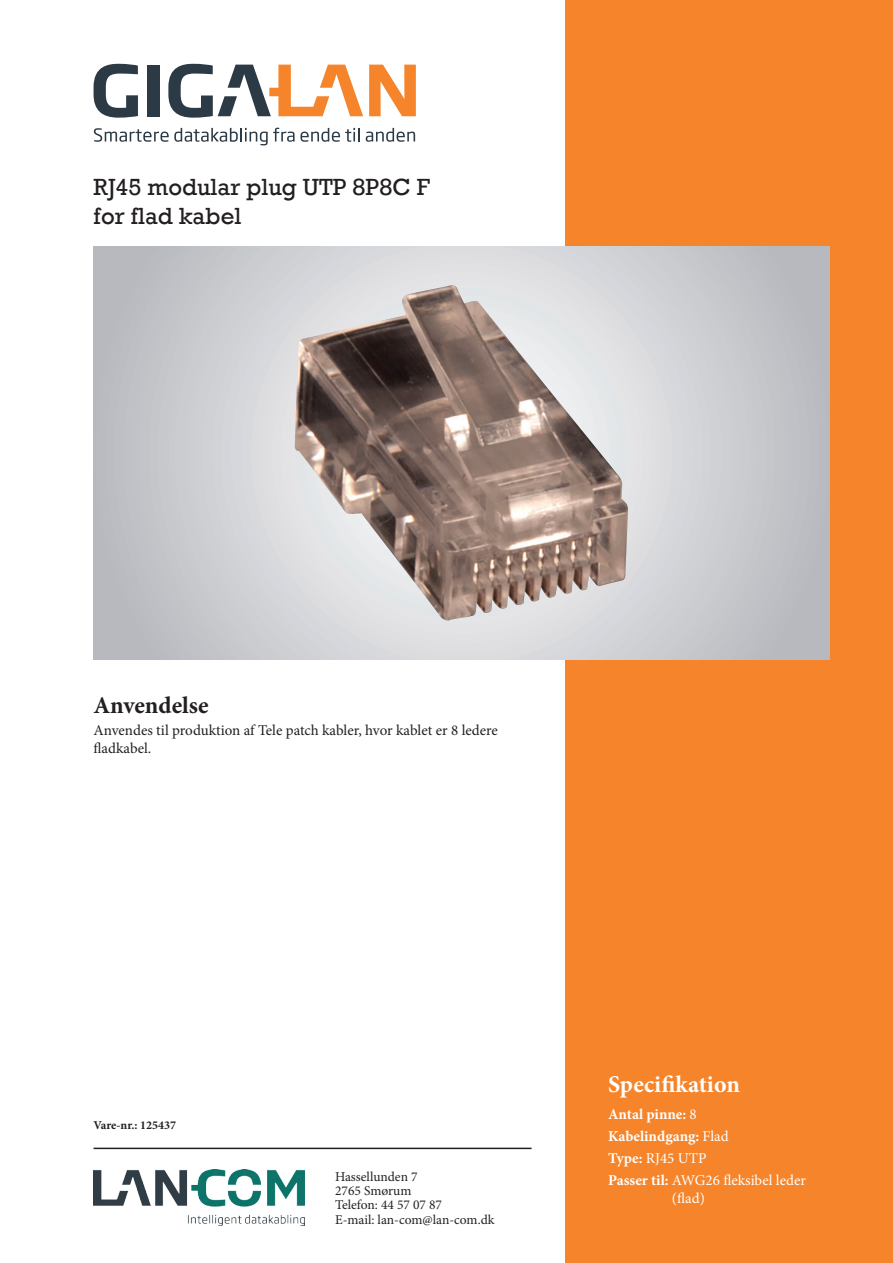
<style>
.page{position:relative;width:893px;height:1263px;background:#fff}
.page>*{position:absolute;margin:0;border:0;box-sizing:border-box;transform-origin:0 0}
.t1{font:24px/28.8px "Rockwell";color:#231f20}
.t2{font:700 24px "Minion Pro";color:#fff}
.t3{font:700 24px "Minion Pro";letter-spacing:-.005em;color:#231f20}
.t4{font:700 15px/22.2px "Minion Pro";color:#fff}
.t5{font:15px/18px "Minion Pro";color:#231f20}
.t6{font:15px "Minion Pro";color:#fff}
.t7{font:13.5px/14.2px "Minion Pro";color:#231f20}
.t8{font:700 12px "Minion Pro";color:#231f20}
.s1{font-weight:400}
</style>
<div class="page">
<div style="left:566px;top:0;width:327px;height:1263px;background:#f5842a"></div>
<svg style="left:369px;top:65px;width:47px;height:51px"></svg>
<svg style="left:94px;top:64px;width:44px;height:54px"></svg>
<div style="left:147px;top:65px;width:13px;height:52px;background:#2b3a45"></div>
<svg style="left:168px;top:64px;width:195px;height:54px"></svg>
<svg style="left:94px;top:128px;width:266px;height:17px"></svg>
<svg style="left:366px;top:128px;width:49px;height:14px"></svg>
<svg style="left:94px;top:247px;width:735px;height:412px;background:#cacbcf"></svg>
<img style="left:295px;top:285px;width:333px;height:336px">
<img style="left:94px;top:1169px;width:210px;height:56px">
<hr style="left:94px;top:1147px;width:437px;height:2px;background:#231f20">
<h1 class="t1" style="left:94px;top:173px;width:338px">RJ45 modular plug UTP 8P8C F for flad kabel</h1>
<h1 class="t3" style="left:94px;top:688px;width:117px">Anvendelse</h1>
<p class="t5" style="left:94px;top:721px;width:406px">Anvendes til produktion af Tele patch kabler, hvor kablet er 8 ledere fladkabel.</p>
<p class="t8" style="left:94px;top:1117px;width:84px">Vare-nr.: 125437</p>
<p class="t7" style="left:335px;top:1169px;width:161px">Hassellunden 7<br>2765 Smørum<br>Telefon: 44 57 07 87<br>E-mail: lan-com@lan-com.dk</p>
<h1 class="t2" style="left:608px;top:1067px;width:133px">Specifikation</h1>
<p class="t4" style="left:608px;top:1102px;width:199px">Antal pinne: <span class="s1">8<br></span>Kabelindgang: <span class="s1">Flad<br></span>Type: <span class="s1">RJ45 UTP<br></span>Passer til: <span class="s1">AWG26 fleksibel leder</span></p>
<p class="t6" style="left:672px;top:1188px;width:34px">(flad)</p>
</div>
